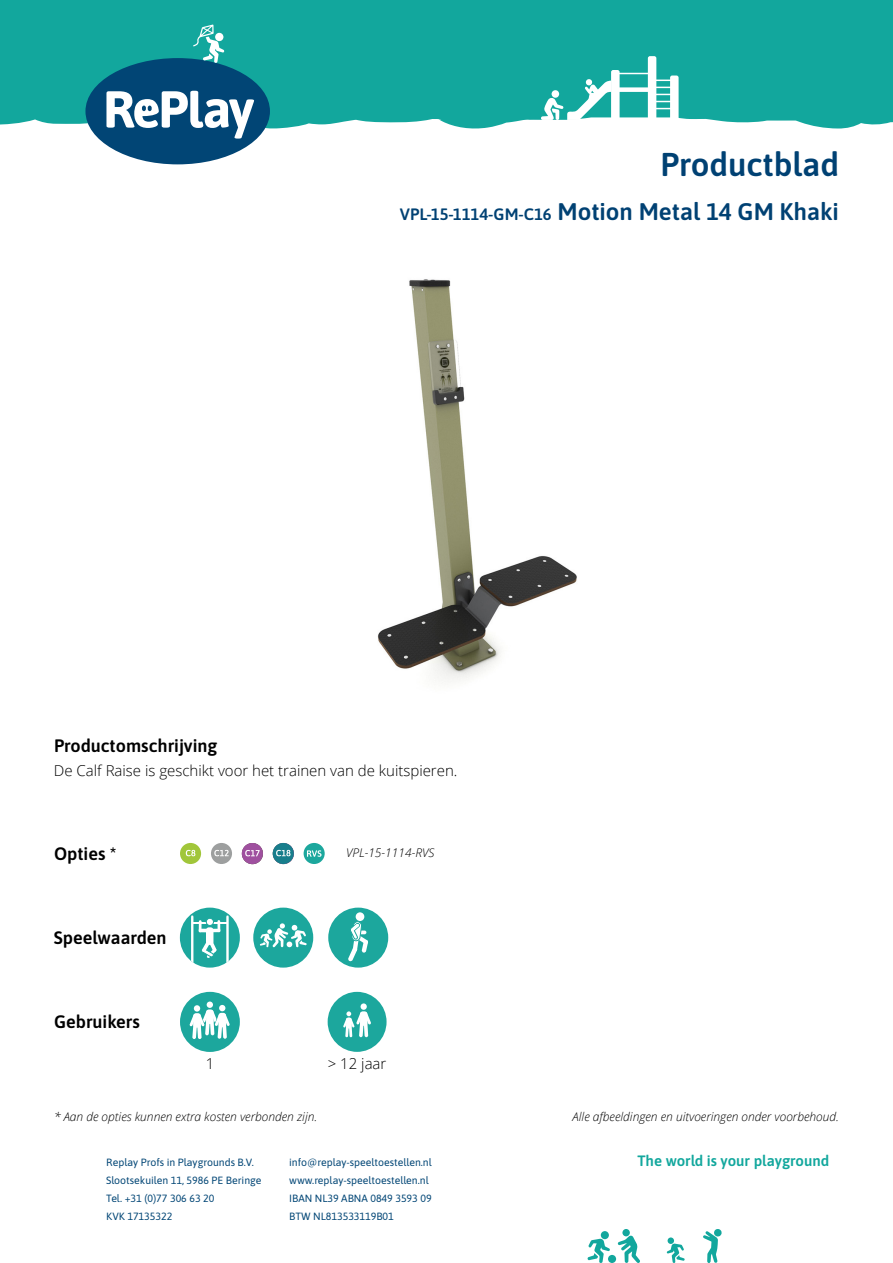
<style>
.page{position:relative;width:893px;height:1263px;background:#fff}
.page>*{position:absolute;margin:0;border:0;box-sizing:border-box;transform-origin:0 0}
.t1{font:33px "Asap";color:#004173}
.t2{font:24px "Asap";color:#004173}
.t3{font:18px "Asap";color:#000}
.t4{font:300 15px "Open Sans";color:#000}
.t5{font:15px "Asap";color:#12a79d}
.t6{font:italic 300 12px "Open Sans";color:#000}
.t7{font:10.5px/18px "Asap";color:#014575}
.s1{font-size:16.5px}
</style>
<div class="page">
<div style="left:0;top:0;width:893px;height:129px;background:#12a79d"></div>
<svg style="left:703px;top:1229px;width:18px;height:34px"></svg>
<div style="left:608px;top:1255px;width:8px;height:8px;background:#12a79d;border-radius:50%"></div>
<div style="left:601px;top:1231px;width:8px;height:8px;background:#12a79d;border-radius:50%"></div>
<svg style="left:587px;top:1238px;width:23px;height:25px"></svg>
<div style="left:668px;top:1237px;width:6px;height:7px;background:#12a79d;border-radius:50%"></div>
<svg style="left:667px;top:1243px;width:18px;height:20px"></svg>
<svg style="left:618px;top:1235px;width:22px;height:28px"></svg>
<div style="left:622px;top:1229px;width:8px;height:7px;background:#12a79d;border-radius:50%"></div>
<svg style="left:85px;top:24px;width:185px;height:140px"></svg>
<hr style="left:615px;top:73px;width:35px;height:1px;background:#fff">
<div style="left:615px;top:87px;width:35px;height:5px;background:#fff"></div>
<svg style="left:648px;top:56px;width:31px;height:64px"></svg>
<svg style="left:541px;top:70px;width:79px;height:50px"></svg>
<div style="left:552px;top:90px;width:7px;height:8px;background:#fff;border-radius:50%"></div>
<div style="left:180px;top:992px;width:60px;height:60px;background:#1ca79d;border-radius:50%"></div>
<div style="left:206px;top:1001px;width:7px;height:7px;background:#74c9c3;border-radius:50%"></div>
<div style="left:207px;top:1001px;width:6px;height:7px;background:#fff;border-radius:50%"></div>
<svg style="left:189px;top:1005px;width:41px;height:34px"></svg>
<div style="left:328px;top:992px;width:59px;height:60px;background:#1ca79d;border-radius:50%"></div>
<div style="left:361px;top:1003px;width:6px;height:7px;background:#fff;border-radius:50%"></div>
<svg style="left:343px;top:1011px;width:28px;height:27px"></svg>
<img style="left:377px;top:279px;width:200px;height:404px">
<div style="left:304px;top:843px;width:21px;height:21px;background:#1ca79d;border-radius:50%"></div>
<svg style="left:307px;top:850px;width:14px;height:7px"></svg>
<div style="left:180px;top:843px;width:21px;height:21px;background:#a1c63a;border-radius:50%"></div>
<svg style="left:186px;top:850px;width:9px;height:6px"></svg>
<div style="left:211px;top:843px;width:21px;height:21px;background:#9d9f9f;border-radius:50%"></div>
<svg style="left:214px;top:850px;width:15px;height:6px"></svg>
<div style="left:180px;top:908px;width:60px;height:59px;background:#1ca79d;border-radius:50%"></div>
<svg style="left:201px;top:941px;width:16px;height:17px"></svg>
<svg style="left:199px;top:920px;width:21px;height:12px"></svg>
<div style="left:206px;top:927px;width:7px;height:18px;background:#fff;border-radius:3px"></div>
<hr style="left:192px;top:922px;width:36px;height:1px;background:#fff">
<svg style="left:191px;top:915px;width:2px;height:48px"></svg>
<svg style="left:226px;top:915px;width:3px;height:48px"></svg>
<div style="left:206px;top:918px;width:7px;height:7px;background:#fff;border-radius:50%"></div>
<div style="left:206px;top:918px;width:8px;height:8px;border:1px solid #1ca79d;border-radius:50%"></div>
<div style="left:253px;top:908px;width:60px;height:59px;background:#1ca79d;border-radius:50%"></div>
<svg style="left:260px;top:923px;width:47px;height:24px"></svg>
<div style="left:328px;top:908px;width:60px;height:59px;background:#1ca79d;border-radius:50%"></div>
<div style="left:356px;top:912px;width:8px;height:9px;background:#fff;border-radius:50%"></div>
<svg style="left:348px;top:921px;width:20px;height:40px"></svg>
<div style="left:242px;top:843px;width:21px;height:21px;background:#9f509f;border-radius:50%"></div>
<svg style="left:245px;top:850px;width:15px;height:7px"></svg>
<div style="left:273px;top:843px;width:21px;height:21px;background:#187e8c;border-radius:50%"></div>
<svg style="left:276px;top:850px;width:15px;height:7px"></svg>
<h1 class="t1" style="left:660px;top:142px;width:180px">Productblad</h1>
<p class="t2" style="left:400px;top:195px;width:441px"><span class="s1">VPL-15-1114-GM-C16</span> Motion Metal 14 GM Khaki</p>
<h3 class="t3" style="left:54px;top:733px;width:165px">Productomschrijving</h3>
<p class="t4" style="left:54px;top:761px;width:405px">De Calf Raise is geschikt voor het trainen van de kuitspieren.</p>
<h3 class="t3" style="left:54px;top:841px;width:64px">Opties *</h3>
<h3 class="t3" style="left:54px;top:925px;width:114px">Speelwaarden</h3>
<h3 class="t3" style="left:54px;top:1009px;width:87px">Gebruikers</h3>
<p class="t6" style="left:346px;top:844px;width:90px">VPL-15-1114-RVS</p>
<p class="t4" style="left:206px;top:1053px;width:10px">1</p>
<p class="t4" style="left:328px;top:1053px;width:60px">&gt; 12 jaar</p>
<p class="t6" style="left:54px;top:1108px;width:265px">* Aan de opties kunnen extra kosten verbonden zijn.</p>
<p class="t6" style="left:573px;top:1108px;width:268px">Alle afbeeldingen en uitvoeringen onder voorbehoud.</p>
<p class="t7" style="left:106px;top:1153px;width:157px">Replay Profs in Playgrounds B.V.<br>Slootsekuilen 11, 5986 PE Beringe<br>Tel. +31 (0)77 306 63 20<br>KVK 17135322</p>
<p class="t7" style="left:289px;top:1153px;width:144px">info@replay-speeltoestellen.nl www.replay-speeltoestellen.nl<br>IBAN NL39 ABNA 0849 3593 09<br>BTW NL813533119B01</p>
<h3 class="t5" style="left:638px;top:1151px;width:193px">The world is your playground</h3>
</div>
